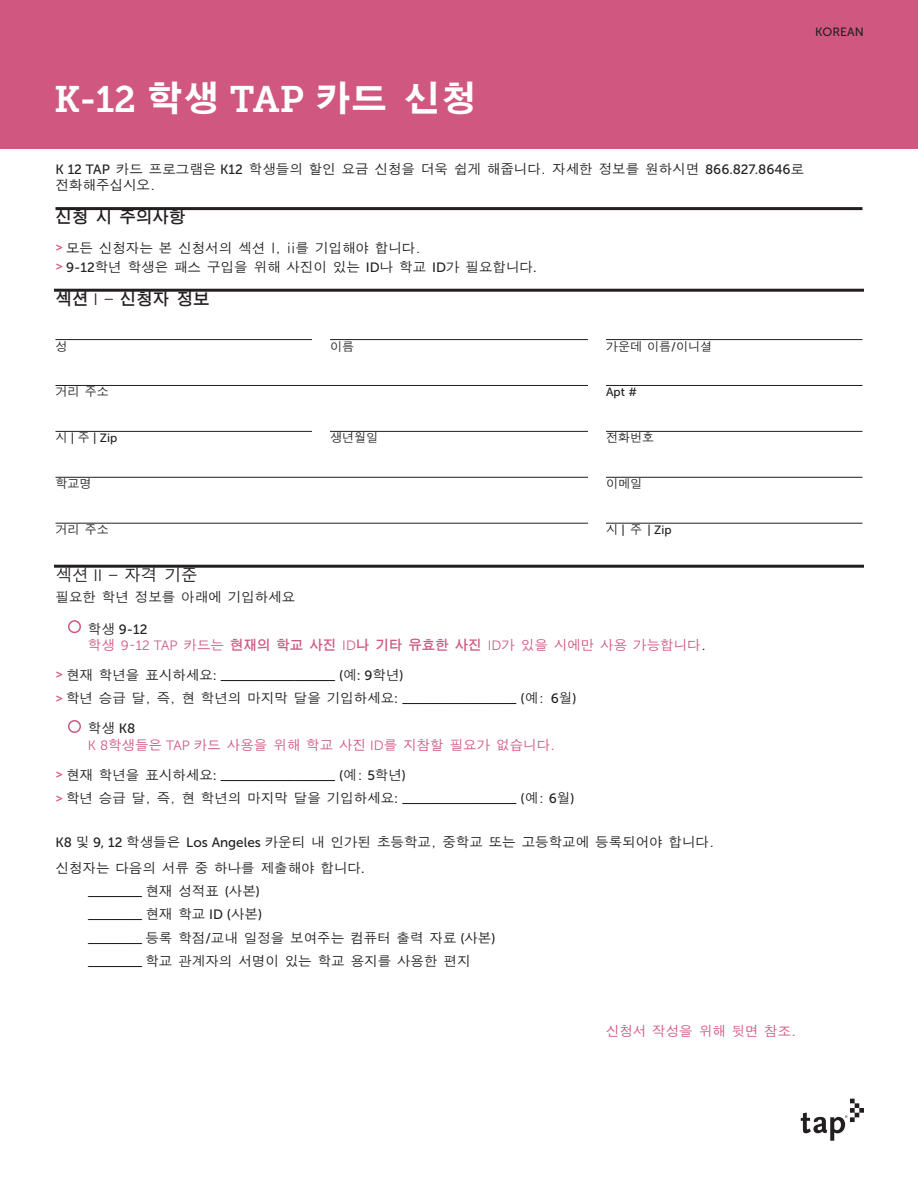
<style>
.page{position:relative;width:918px;height:1188px;background:#fff}
.page>*{position:absolute;margin:0;border:0;box-sizing:border-box;transform-origin:0 0}
.t1{font:36.75px "Museo Slab 700";color:#fff}
.section_headings{font:600 16.5px "SM Gothic Std";color:#231f20}
.section_headings-2{font:500 16.5px "SM Gothic Std";color:#231f20}
.body{font:500 13.5px/16.2px "SM Gothic Std";color:#231f20}
.body-2{font:13.5px "Museo Sans 500";color:#231f20}
.body-3{font:500 13.5px/16.5px "SM Gothic Std";color:#d05880}
.t2{font:500 12px "SM Gothic Std";color:#231f20}
.t3{font:12px "Museo Sans 500";color:#231f20}
.s1{font-family:"SM Gothic Std";font-weight:700}
.s2{font-family:"Museo Sans 500";font-weight:400}
.s3{font-family:"Museo Slab 700";font-weight:400;font-size:12px;color:#d05880}
.s4{font-family:"Museo Sans 300";font-weight:400}
.s5{font-family:"SM Gothic Std";font-weight:500}
.s6{color:#231f20}
.s7{font-family:"Museo Sans 500";font-weight:400;color:#231f20}
.s8{font-weight:600}
.s9{font-style:italic;color:#231f20}
.s10{font-family:"Museo Slab 700";font-size:12px;color:#d05880}
</style>
<div class="page">
<hr style="left:56px;top:207px;width:806px;height:3px;background:#231f20">
<hr style="left:54px;top:289px;width:810px;height:3px;background:#231f20">
<hr style="left:56px;top:339px;width:806px;height:1px;background:#231f20">
<hr style="left:56px;top:385px;width:806px;height:1px;background:#231f20">
<hr style="left:56px;top:431px;width:806px;height:1px;background:#231f20">
<hr style="left:56px;top:477px;width:806px;height:1px;background:#231f20">
<hr style="left:56px;top:523px;width:806px;height:1px;background:#231f20">
<hr style="left:54px;top:565px;width:810px;height:3px;background:#231f20">
<div style="left:0;top:0;width:918px;height:148px;background:#d05880"></div>
<div style="left:312px;top:413px;width:18px;height:33px;background:#fff"></div>
<div style="left:312px;top:319px;width:18px;height:32px;background:#fff"></div>
<div style="left:68px;top:620px;width:13px;height:13px;border:2px solid #d05880;border-radius:50%"></div>
<div style="left:68px;top:720px;width:13px;height:13px;border:2px solid #d05880;border-radius:50%"></div>
<div style="left:588px;top:311px;width:18px;height:215px;background:#fff"></div>
<svg style="left:801px;top:1099px;width:63px;height:42px"></svg>
<p class="t1" style="left:54px;top:79px;width:425px">K-12 <span class="s1">학생</span> TAP <span class="s1">카드 신청</span></p>
<p class="t3" style="left:815px;top:25px;width:50px">KOREAN</p>
<p class="body" style="left:56px;top:162px;width:750px"><span class="s2">K 12 TAP</span> 카드 프로그램은 <span class="s2">K12</span> 학생들의 할인 요금 신청을 더욱 쉽게 해줍니다. 자세한 정보를 원하시면 <span class="s2">866.827.8646</span>로 전화해주십시오.</p>
<p class="section_headings" style="left:56px;top:209px;width:132px">신청 시 주의사항</p>
<p class="body" style="left:56px;top:241px;width:367px"><span class="s3">&gt;</span> 모든 신청자는 본 신청서의 섹션 I, ii를 기입해야 합니다.</p>
<p class="body" style="left:56px;top:260px;width:482px"><span class="s3">&gt;</span> <span class="s2">9-12</span>학년 학생은 패스 구입을 위해 사진이 있는 <span class="s2">ID</span>나 학교 <span class="s2">ID</span>가 필요합니다<span class="s2">.</span></p>
<p class="section_headings" style="left:56px;top:290px;width:156px">섹션 <span class="s4">I –</span> 신청자 정보</p>
<p class="t2" style="left:56px;top:340px;width:13px">성</p>
<p class="t2" style="left:330px;top:340px;width:25px">이름</p>
<p class="t2" style="left:606px;top:340px;width:108px">가운데 이름<span class="s2">/</span>이니셜</p>
<p class="t2" style="left:56px;top:386px;width:55px">거리 주소</p>
<p class="t3" style="left:606px;top:386px;width:33px">Apt #</p>
<p class="t3" style="left:56px;top:432px;width:63px"><span class="s5">시</span> | <span class="s5">주</span> | Zip</p>
<p class="t2" style="left:330px;top:432px;width:49px">생년월일</p>
<p class="t2" style="left:606px;top:432px;width:49px">전화번호</p>
<p class="t2" style="left:56px;top:478px;width:37px">학교명</p>
<p class="t2" style="left:606px;top:478px;width:37px">이메일</p>
<p class="t2" style="left:56px;top:524px;width:55px">거리 주소</p>
<p class="t3" style="left:606px;top:523px;width:67px"><span class="s5">시</span> | <span class="s5">주</span> | Zip</p>
<p class="section_headings-2" style="left:56px;top:566px;width:144px">섹션 <span class="s4">II –</span> 자격 기준</p>
<p class="body" style="left:56px;top:590px;width:241px">필요한 학년 정보를 아래에 기입하세요</p>
<p class="body-3" style="left:88px;top:621px;width:624px"><span class="s6">학생</span> <span class="s7">9-12<br></span>학생 <span class="s4">9-12 TAP</span> 카드는 <span class="s8">현재의 학교 사진</span> <span class="s4">ID</span><span class="s8">나 기타 유효한 사진</span> <span class="s4">ID</span>가 있을 시에만 사용 가능합니다<span class="s9">.</span></p>
<p class="body-2" style="left:56px;top:668px;width:350px"><span class="s10">&gt;</span> <span class="s5">현재 학년을 표시하세요</span>: _________________ (<span class="s5">예</span>: 9<span class="s5">학년</span>)</p>
<p class="body" style="left:56px;top:691px;width:523px"><span class="s3">&gt;</span> 학년 승급 달, 즉, 현 학년의 마지막 달을 기입하세요<span class="s2">: _________________ (</span>예: <span class="s2">6</span>월<span class="s2">)</span></p>
<p class="body-3" style="left:88px;top:721px;width:469px"><span class="s6">학생</span> <span class="s7">K8<br></span><span class="s4">K 8</span>학생들은 <span class="s4">TAP</span> 카드 사용을 위해 학교 사진 <span class="s4">ID</span>를 지참할 필요가 없습니다.</p>
<p class="body-2" style="left:56px;top:768px;width:352px"><span class="s10">&gt;</span> <span class="s5">현재 학년을 표시하세요</span>: _________________ (<span class="s5">예:</span> 5<span class="s5">학년</span>)</p>
<p class="body" style="left:56px;top:791px;width:520px"><span class="s3">&gt;</span> 학년 승급 달, 즉, 현 학년의 마지막 달을 기입하세요<span class="s2">: _________________ (</span>예: <span class="s2">6</span>월<span class="s2">)</span></p>
<p class="body" style="left:56px;top:834px;width:661px"><span class="s2">K8</span> 및 <span class="s2">9, 12</span> 학생들은 <span class="s2">Los Angeles</span> 카운티 내 인가된 초등학교, 중학교 또는 고등학교에 등록되어야 합니다.</p>
<p class="body" style="left:56px;top:861px;width:311px">신청자는 다음의 서류 중 하나를 제출해야 합니다<span class="s2">.</span></p>
<p class="body-2" style="left:88px;top:884px;width:174px">________ <span class="s5">현재 성적표</span> (<span class="s5">사본</span>)</p>
<p class="body-2" style="left:88px;top:907px;width:176px">________ <span class="s5">현재 학교</span> ID (<span class="s5">사본</span>)</p>
<p class="body" style="left:88px;top:930px;width:409px"><span class="s2">________</span> 등록 학점<span class="s2">/</span>교내 일정을 보여주는 컴퓨터 출력 자료 <span class="s2">(</span>사본<span class="s2">)</span></p>
<p class="body" style="left:88px;top:954px;width:384px"><span class="s2">________</span> 학교 관계자의 서명이 있는 학교 용지를 사용한 편지</p>
<p class="body-3" style="left:606px;top:1024px;width:192px">신청서 작성을 위해 뒷면 참조.</p>
</div>
